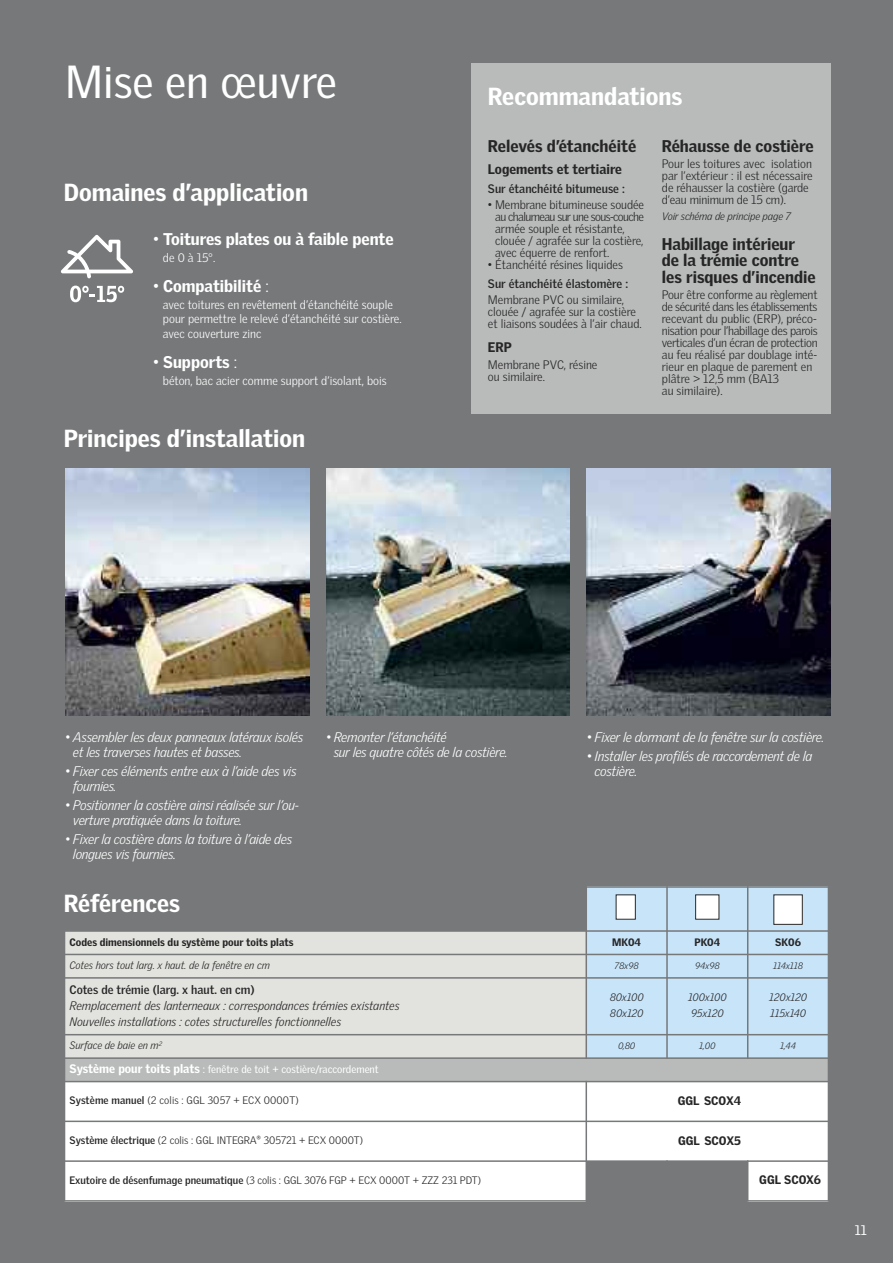
<style>
.page{position:relative;width:893px;height:1263px;background:#767879}
.page>*{position:absolute;margin:0;border:0;box-sizing:border-box;transform-origin:0 0}
.t1{font:45px "Velux Gothic";color:#fff}
.t2{font:900 24px "Velux Gothic";color:#fff}
.t3{font:900 16.5px/16.5px "Velux Gothic";letter-spacing:-.005em;color:#272627}
.t4{font:900 16.5px "Velux Gothic";letter-spacing:-.005em;color:#fff}
.t5{font:italic 300 13.5px/15px "Velux Gothic";letter-spacing:-.02em;color:#fff}
.t6{font:900 13.5px "Velux Gothic";color:#272627}
.t7{font:13.5px "Velux Gothic";color:#fff}
.t8{font:300 12px/12px "Velux Gothic";color:#272627}
.t9{font:300 12px/14.4px "Velux Gothic";color:#fff}
.t10{font:italic 300 12px/16px "Velux Gothic";color:#272627}
.t11{font:700 12px "Velux Gothic";color:#272627}
.t12{font:900 12px "Velux Gothic";color:#272627}
.t13{font:300 10.5px "Velux Gothic";color:#272627}
.t14{font:italic 300 10.5px/16px "Velux Gothic";color:#272627}
.t15{font:10.5px "Velux Gothic";color:#fff}
.t16{font:900 10.5px "Velux Gothic";color:#272627}
.t17{font:italic 300 9px "Velux Gothic";color:#272627}
.s1{font-weight:300}
.s2{font-weight:900;font-size:12px}
.s3{font-weight:700}
</style>
<div class="page">
<div style="left:471px;top:64px;width:360px;height:350px;background:#b9bbbb"></div>
<img style="left:65px;top:468px;width:244px;height:248px">
<img style="left:326px;top:468px;width:244px;height:248px">
<img style="left:587px;top:468px;width:244px;height:248px">
<div style="left:586px;top:886px;width:81px;height:45px;background:#c7e4f9"></div>
<div style="left:667px;top:886px;width:81px;height:45px;background:#c7e4f9"></div>
<div style="left:748px;top:886px;width:81px;height:45px;background:#c7e4f9"></div>
<div style="left:64px;top:931px;width:522px;height:23px;background:#e2e2de"></div>
<div style="left:586px;top:931px;width:81px;height:23px;background:#c7e4f9"></div>
<div style="left:667px;top:931px;width:81px;height:23px;background:#c7e4f9"></div>
<div style="left:748px;top:931px;width:81px;height:23px;background:#c7e4f9"></div>
<div style="left:64px;top:954px;width:522px;height:24px;background:#e2e2de"></div>
<div style="left:586px;top:954px;width:81px;height:24px;background:#c7e4f9"></div>
<div style="left:667px;top:954px;width:81px;height:24px;background:#c7e4f9"></div>
<div style="left:748px;top:954px;width:81px;height:24px;background:#c7e4f9"></div>
<div style="left:64px;top:978px;width:522px;height:57px;background:#e2e2de"></div>
<div style="left:586px;top:978px;width:81px;height:57px;background:#c7e4f9"></div>
<div style="left:667px;top:978px;width:81px;height:57px;background:#c7e4f9"></div>
<div style="left:748px;top:978px;width:81px;height:57px;background:#c7e4f9"></div>
<div style="left:64px;top:1035px;width:522px;height:23px;background:#e2e2de"></div>
<div style="left:586px;top:1035px;width:81px;height:23px;background:#c7e4f9"></div>
<div style="left:667px;top:1035px;width:81px;height:23px;background:#c7e4f9"></div>
<div style="left:748px;top:1035px;width:81px;height:23px;background:#c7e4f9"></div>
<div style="left:64px;top:1058px;width:764px;height:23px;background:#b9bbbb"></div>
<div style="left:64px;top:1081px;width:522px;height:40px;background:#fff"></div>
<div style="left:586px;top:1081px;width:242px;height:40px;background:#fff"></div>
<div style="left:64px;top:1121px;width:522px;height:40px;background:#fff"></div>
<div style="left:586px;top:1121px;width:242px;height:40px;background:#fff"></div>
<div style="left:64px;top:1161px;width:522px;height:40px;background:#fff"></div>
<div style="left:748px;top:1161px;width:81px;height:40px;background:#fff"></div>
<hr style="left:64px;top:886px;width:1px;height:315px;background:#767879">
<hr style="left:585px;top:886px;width:2px;height:173px;background:#767879">
<hr style="left:585px;top:1081px;width:2px;height:120px;background:#767879">
<hr style="left:666px;top:886px;width:2px;height:173px;background:#767879">
<hr style="left:747px;top:886px;width:1px;height:173px;background:#767879">
<hr style="left:828px;top:886px;width:1px;height:315px;background:#767879">
<hr style="left:64px;top:886px;width:765px;height:2px;background:#767879">
<hr style="left:64px;top:930px;width:765px;height:2px;background:#767879">
<hr style="left:64px;top:954px;width:765px;height:1px;background:#767879">
<hr style="left:64px;top:977px;width:765px;height:2px;background:#767879">
<hr style="left:64px;top:1034px;width:765px;height:1px;background:#767879">
<hr style="left:64px;top:1057px;width:765px;height:2px;background:#767879">
<hr style="left:64px;top:1081px;width:765px;height:1px;background:#767879">
<hr style="left:64px;top:1120px;width:765px;height:2px;background:#767879">
<hr style="left:64px;top:1160px;width:765px;height:2px;background:#767879">
<hr style="left:64px;top:1200px;width:765px;height:1px;background:#767879">
<div style="left:616px;top:895px;width:19px;height:24px;background:#fff"></div>
<div style="left:616px;top:894px;width:20px;height:25px;border:1px solid #272627"></div>
<div style="left:696px;top:895px;width:23px;height:24px;background:#fff"></div>
<div style="left:774px;top:895px;width:28px;height:29px;background:#fff"></div>
<div style="left:773px;top:894px;width:30px;height:31px;border:1px solid #272627"></div>
<svg style="left:70px;top:286px;width:54px;height:16px"></svg>
<svg style="left:61px;top:235px;width:72px;height:43px"></svg>
<h1 class="t1" style="left:65px;top:65px;width:273px">Mise en œuvre</h1>
<h2 class="t2" style="left:64px;top:184px;width:246px">Domaines d’application</h2>
<h3 class="t4" style="left:153px;top:234px;width:242px"><span class="s1">•</span> Toitures plates ou à faible pente</h3>
<p class="t9" style="left:163px;top:251px;width:54px">de 0 à 15°.</p>
<h3 class="t4" style="left:153px;top:281px;width:117px"><span class="s1">•</span> compatibilité <span class="s1">:</span></h3>
<p class="t9" style="left:163px;top:298px;width:240px">avec toitures en revêtement d’étanchéité souple pour permettre le relevé d’étanchéité sur costière. avec couverture zinc</p>
<h3 class="t4" style="left:153px;top:356px;width:86px"><span class="s1">•</span> supports <span class="s1">:</span></h3>
<p class="t9" style="left:163px;top:374px;width:225px">béton, bac acier comme support d’isolant, bois</p>
<h2 class="t2" style="left:64px;top:430px;width:243px">principes d’installation</h2>
<h2 class="t2" style="left:488px;top:88px;width:196px">Recommandations</h2>
<h3 class="t3" style="left:488px;top:139px;width:150px">Relevés d’étanchéité</h3>
<p class="t6" style="left:488px;top:164px;width:136px">logements et tertiaire</p>
<p class="t11" style="left:488px;top:184px;width:138px">sur étanchéité bitumeuse :</p>
<p class="t8" style="left:495px;top:200px;width:151px;text-indent:-7px">• Membrane bitumineuse soudée au chalumeau sur une sous-couche armée souple et résistante, clouée / agrafée sur la costière, avec équerre de renfort.</p>
<p class="t8" style="left:488px;top:260px;width:136px">• Étanchéité résines liquides</p>
<p class="t11" style="left:488px;top:279px;width:142px">sur étanchéité élastomère :</p>
<p class="t8" style="left:488px;top:295px;width:155px">Membrane PVC ou similaire, clouée / agrafée sur la costière et liaisons soudées à l’air chaud.</p>
<p class="t6" style="left:488px;top:343px;width:25px">eRp</p>
<p class="t8" style="left:488px;top:359px;width:111px">Membrane PVC, résine ou similaire.</p>
<h3 class="t3" style="left:662px;top:139px;width:153px">Réhausse de costière</h3>
<p class="t8" style="left:662px;top:159px;width:152px">Pour les toitures avec isolation par l’extérieur : il est nécessaire de réhausser la costière (garde d’eau minimum de 15 cm).</p>
<p class="t14" style="left:662px;top:210px;width:130px">Voir schéma de principe page 7</p>
<h3 class="t3" style="left:662px;top:237px;width:155px">Habillage intérieur de la trémie contre les risques d’incendie</h3>
<p class="t8" style="left:662px;top:290px;width:157px">Pour être conforme au règlement de sécurité dans les établissements recevant du public (ERP), préco&shy;nisation pour l’habillage des parois verticales d’un écran de protection au feu réalisé par doublage inté&shy;rieur en plaque de parement en plâtre &gt; 12,5 mm (BA13<br>au similaire).</p>
<p class="t5" style="left:73px;top:730px;width:232px;text-indent:-8px">• Assembler les deux panneaux latéraux isolés et les traverses hautes et basses.</p>
<p class="t5" style="left:73px;top:765px;width:225px;text-indent:-8px">• Fixer ces éléments entre eux à l’aide des vis fournies.</p>
<p class="t5" style="left:73px;top:799px;width:227px;text-indent:-8px">• Positionner la costière ainsi réalisée sur l’ou&shy;verture pratiquée dans la toiture.</p>
<p class="t5" style="left:73px;top:833px;width:221px;text-indent:-8px">• Fixer la costière dans la toiture à l’aide des longues vis fournies.</p>
<h2 class="t2" style="left:64px;top:895px;width:118px">Références</h2>
<p class="t5" style="left:334px;top:730px;width:175px;text-indent:-8px">• Remonter l’étanchéité<br>sur les quatre côtés de la costière.</p>
<p class="t5" style="left:587px;top:730px;width:239px">• Fixer le dormant de la fenêtre sur la costière.</p>
<p class="t5" style="left:595px;top:750px;width:219px;text-indent:-8px">• Installer les profilés de raccordement de la costière.</p>
<p class="t16" style="left:70px;top:938px;width:225px">codes dimensionnels du système pour toits plats</p>
<p class="t16" style="left:612px;top:938px;width:30px">mK04</p>
<p class="t16" style="left:694px;top:938px;width:27px">pK04</p>
<p class="t16" style="left:775px;top:938px;width:27px">sK06</p>
<p class="t14" style="left:70px;top:958px;width:202px">Cotes hors tout larg. x haut. de la fenêtre en cm</p>
<p class="t17" style="left:615px;top:962px;width:26px">78x98</p>
<p class="t17" style="left:695px;top:962px;width:26px">94x98</p>
<p class="t17" style="left:773px;top:962px;width:31px">114x118</p>
<p class="t11" style="left:70px;top:985px;width:187px">cotes de trémie (larg. x haut. en cm)</p>
<p class="t10" style="left:70px;top:998px;width:331px">Remplacement des lanterneaux : correspondances trémies existantes<br>Nouvelles installations : cotes structurelles fonctionnelles</p>
<p class="t14" style="left:610px;top:990px;width:35px">80x100<br>80x120</p>
<p class="t14" style="left:688px;top:990px;width:40px">100x100<br>95x120</p>
<p class="t14" style="left:769px;top:990px;width:39px">120x120<br>115x140</p>
<p class="t14" style="left:70px;top:1038px;width:94px">Surface de baie en m<sup>2</sup></p>
<p class="t17" style="left:618px;top:1042px;width:19px">0,80</p>
<p class="t17" style="left:699px;top:1042px;width:18px">1,00</p>
<p class="t17" style="left:780px;top:1042px;width:17px">1,44</p>
<p class="t15" style="left:70px;top:1066px;width:311px"><span class="s2">système pour toits plats</span> : fenêtre de toit + costière/raccordement</p>
<p class="t13" style="left:70px;top:1097px;width:231px"><span class="s3">système manuel</span> (2 colis : GGL 3057 + ECX 0000T)</p>
<p class="t12" style="left:678px;top:1096px;width:65px">ggl scoX4</p>
<p class="t13" style="left:70px;top:1137px;width:295px"><span class="s3">système électrique</span> (2 colis : GGL INTEGRA® 305721 + ECX 0000T)</p>
<p class="t12" style="left:678px;top:1136px;width:64px">ggl scoX5</p>
<p class="t13" style="left:70px;top:1176px;width:413px"><span class="s3">Exutoire de désenfumage pneumatique</span> (3 colis : GGL 3076 FGP + ECX 0000T + ZZZ 231 PDT)</p>
<p class="t12" style="left:759px;top:1176px;width:63px">ggl scoX6</p>
<p class="t7" style="left:855px;top:1225px;width:14px">11</p>
</div>
